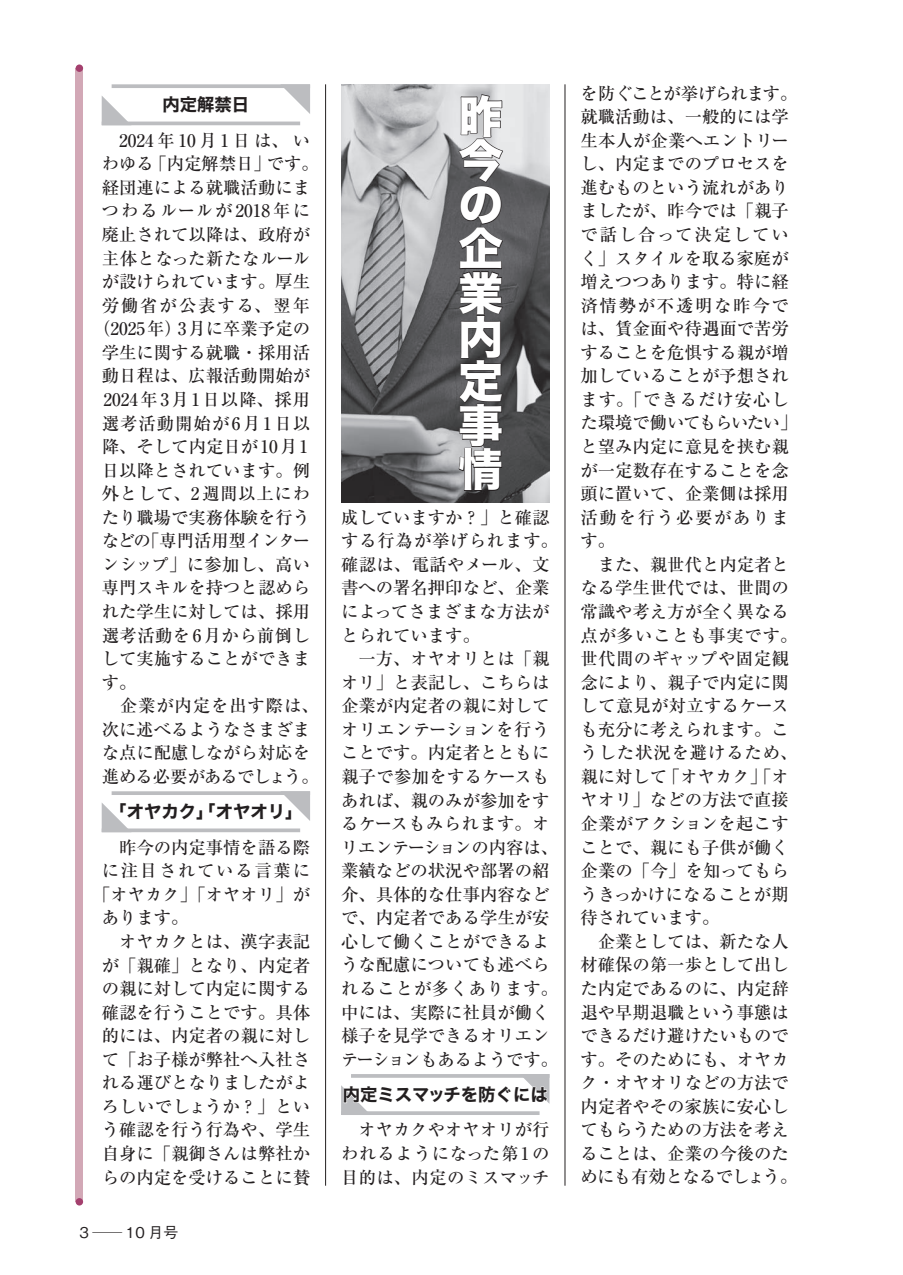
<style>
.page{position:relative;width:903px;height:1275px;background:#fff}
.page>*{position:absolute;margin:0;border:0;box-sizing:border-box;transform-origin:0 0}
.t1{font:44.62px/44.3px "Hira Kaku Std N W8";color:#fff;text-align:justify}
.t2{font:500 17.32px/23.6px "Ryumin Pr 6 N";color:#231f20}
.t3{font:17.32px "Hira Kaku Std N W7";color:#231f20}
.t4{font:500 17.32px "Ryumin Pr 6 N";letter-spacing:.045em;color:#231f20}
.t5{font:500 17.32px "Ryumin Pr 6 N";letter-spacing:.02em;color:#231f20}
.t6{font:500 17.32px "Ryumin Pr 6 N";letter-spacing:.21em;color:#231f20}
.t7{font:500 17.32px "Ryumin Pr 6 N";letter-spacing:.12em;color:#231f20}
.t8{font:500 17.32px "Ryumin Pr 6 N";letter-spacing:-.045em;color:#231f20}
.t9{font:500 17.32px "Ryumin Pr 6 N";letter-spacing:-.05em;color:#231f20}
.t10{font:500 17.32px "Ryumin Pr 6 N";letter-spacing:.035em;color:#231f20}
.t11{font:500 17.32px "Ryumin Pr 6 N";letter-spacing:.06em;color:#231f20}
.t12{font:500 17.32px "Ryumin Pr 6 N";letter-spacing:.025em;color:#231f20}
.t13{font:500 17.32px "Ryumin Pr 6 N";letter-spacing:.05em;color:#231f20}
.t14{font:500 17.32px "Ryumin Pr 6 N";letter-spacing:.11em;color:#231f20}
.t15{font:500 17.32px "Ryumin Pr 6 N";letter-spacing:.1em;color:#231f20}
.t16{font:500 14.88px "Gothic BBB Pr 6 N";color:#231f20}
</style>
<div class="page">
<hr style="left:325px;top:84px;width:1px;height:1102px;background:#231f20">
<hr style="left:565px;top:84px;width:1px;height:1102px;background:#231f20">
<div style="left:76px;top:68px;width:7px;height:1134px;background:#d2a8b6"></div>
<div style="left:76px;top:64px;width:7px;height:8px;background:#a4406e;border-radius:50%"></div>
<div style="left:76px;top:1198px;width:7px;height:7px;background:#a4406e;border-radius:50%"></div>
<svg style="left:341px;top:1074px;width:208px;height:41px"></svg>
<img style="left:341px;top:84px;width:208px;height:418px">
<svg style="left:457px;top:93px;width:47px;height:399px;background:#616163"></svg>
<svg style="left:102px;top:791px;width:208px;height:41px"></svg>
<hr style="left:102px;top:122px;width:198px;height:3px;background:#bcbdc0">
<svg style="left:102px;top:96px;width:29px;height:26px"></svg>
<svg style="left:112px;top:84px;width:168px;height:4px"></svg>
<svg style="left:280px;top:84px;width:30px;height:30px"></svg>
<p class="t3" style="left:162px;top:91px;width:88px">内定解禁日</p>
<p class="t6" style="left:102px;top:127px;width:210px">　2024年10月1日は、い</p>
<p class="t2" style="left:102px;top:151px;width:219px">わゆる「内定解禁日」です。</p>
<p class="t2" style="left:102px;top:175px;width:210px">経団連による就職活動にま</p>
<p class="t7" style="left:102px;top:197px;width:210px">つわるルールが2018年に</p>
<p class="t2" style="left:102px;top:222px;width:210px">廃止されて以降は、政府が</p>
<p class="t10" style="left:102px;top:244px;width:210px">主体となった新たなルール</p>
<p class="t2" style="left:102px;top:269px;width:210px">が設けられています。厚生</p>
<p class="t14" style="left:102px;top:292px;width:210px">労働省が公表する、翌年</p>
<p class="t2" style="left:93px;top:316px;width:219px">（2025年）3月に卒業予定の</p>
<p class="t2" style="left:102px;top:340px;width:210px">学生に関する就職・採用活</p>
<p class="t2" style="left:102px;top:363px;width:210px">動日程は、広報活動開始が</p>
<p class="t4" style="left:103px;top:386px;width:208px">2024年3月1日以降、採用</p>
<p class="t11" style="left:102px;top:409px;width:210px">選考活動開始が6月1日以</p>
<p class="t2" style="left:102px;top:434px;width:208px">降、そして内定日が 10月 1</p>
<p class="t2" style="left:102px;top:458px;width:210px">日以降とされています。例</p>
<p class="t4" style="left:102px;top:480px;width:210px">外として、2週間以上にわ</p>
<p class="t2" style="left:102px;top:505px;width:210px">たり職場で実務体験を行う</p>
<p class="t8" style="left:102px;top:527px;width:210px">などの「専門活用型インター</p>
<p class="t5" style="left:102px;top:551px;width:210px">ンシップ」に参加し、高い</p>
<p class="t2" style="left:102px;top:575px;width:210px">専門スキルを持つと認めら</p>
<p class="t2" style="left:102px;top:599px;width:210px">れた学生に対しては、採用</p>
<p class="t12" style="left:102px;top:621px;width:210px">選考活動を6月から前倒し</p>
<p class="t2" style="left:102px;top:646px;width:210px">して実施することができま</p>
<p class="t2" style="left:102px;top:670px;width:36px">す。</p>
<p class="t13" style="left:102px;top:692px;width:219px">　企業が内定を出す際は、</p>
<p class="t2" style="left:102px;top:717px;width:210px">次に述べるようなさまざま</p>
<p class="t2" style="left:102px;top:740px;width:210px">な点に配慮しながら対応を</p>
<p class="t9" style="left:102px;top:763px;width:219px">進める必要があるでしょう。</p>
<p class="t3" style="left:109px;top:798px;width:195px">「オヤカク」「オヤオリ」</p>
<p class="t2" style="left:102px;top:835px;width:210px">　昨今の内定事情を語る際</p>
<p class="t15" style="left:102px;top:857px;width:210px">に注目されている言葉に</p>
<p class="t2" style="left:93px;top:882px;width:219px">「オヤカク」「オヤオリ」が</p>
<p class="t2" style="left:102px;top:905px;width:88px">あります。</p>
<p class="t2" style="left:102px;top:929px;width:210px">　オヤカクとは、漢字表記</p>
<p class="t2" style="left:102px;top:952px;width:210px">が「親確」となり、内定者</p>
<p class="t2" style="left:102px;top:976px;width:210px">の親に対して内定に関する</p>
<p class="t2" style="left:102px;top:1000px;width:210px">確認を行うことです。具体</p>
<p class="t2" style="left:102px;top:1023px;width:210px">的には、内定者の親に対し</p>
<p class="t2" style="left:102px;top:1047px;width:210px">て「お子様が弊社へ入社さ</p>
<p class="t2" style="left:102px;top:1070px;width:210px">れる運びとなりましたがよ</p>
<p class="t5" style="left:102px;top:1093px;width:210px">ろしいでしょうか？」とい</p>
<p class="t2" style="left:102px;top:1117px;width:210px">う確認を行う行為や、学生</p>
<p class="t2" style="left:102px;top:1141px;width:210px">自身に「親御さんは弊社か</p>
<p class="t2" style="left:102px;top:1164px;width:210px">らの内定を受けることに賛</p>
<p class="t16" style="left:79px;top:1221px;width:100px">3─10 月号</p>
<h1 class="t1" style="left:458px;top:95px;width:46px">昨今の企業内定事情</h1>
<p class="t2" style="left:341px;top:505px;width:219px">成していますか？」と確認する行為が挙げられます。確認は、電話やメール、文書への署名押印など、企業によってさまざまな方法がとられています。<br>　一方、オヤオリとは「親オリ」と表記し、こちらは企業が内定者の親に対してオリエンテーションを行うことです。内定者とともに親子で参加をするケースもあれば、親のみが参加をするケースもみられます。オリエンテーションの内容は、業績などの状況や部署の紹介、具体的な仕事内容などで、内定者である学生が安心して働くことができるような配慮についても述べられることが多くあります。中には、実際に社員が働く様子を見学できるオリエンテーションもあるようです。</p>
<p class="t3" style="left:343px;top:1081px;width:206px">内定ミスマッチを防ぐには</p>
<p class="t2" style="left:341px;top:1117px;width:210px;text-align:justify">　オヤカクやオヤオリが行われるようになった第1の目的は、内定のミスマッチ</p>
<p class="t2" style="left:580px;top:81px;width:219px">を防ぐことが挙げられます。就職活動は、一般的には学生本人が企業へエントリーし、内定までのプロセスを進むものという流れがありましたが、昨今では「親子で話し合って決定していく」スタイルを取る家庭が増えつつあります。特に経済情勢が不透明な昨今では、賃金面や待遇面で苦労することを危惧する親が増加していることが予想されます。「できるだけ安心した環境で働いてもらいたい」と望み内定に意見を挟む親が一定数存在することを念頭に置いて、企業側は採用活動を行う必要があります。<br>　また、親世代と内定者となる学生世代では、世間の常識や考え方が全く異なる点が多いことも事実です。世代間のギャップや固定観念により、親子で内定に関して意見が対立するケースも充分に考えられます。こうした状況を避けるため、親に対して「オヤカク」「オヤオリ」などの方法で直接企業がアクションを起こすことで、親にも子供が働く企業の「今」を知ってもらうきっかけになることが期待されています。<br>　企業としては、新たな人材確保の第一歩として出した内定であるのに、内定辞退や早期退職という事態はできるだけ避けたいものです。そのためにも、オヤカク・オヤオリなどの方法で内定者やその家族に安心してもらうための方法を考えることは、企業の今後のためにも有効となるでしょう。</p>
</div>
